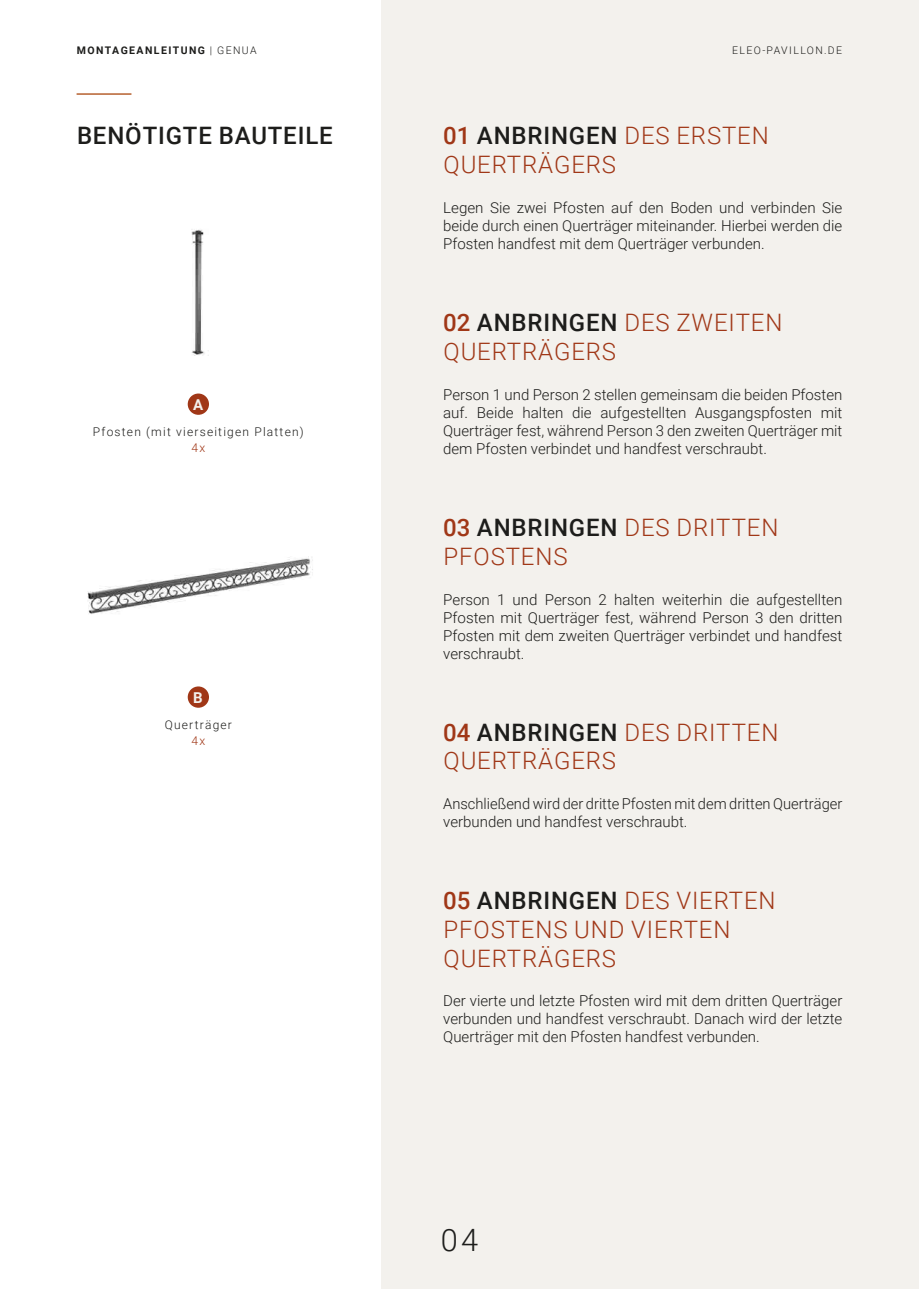
<style>
.page{position:relative;width:919px;height:1289px;background:#fff}
.page>*{position:absolute;margin:0;border:0;box-sizing:border-box;transform-origin:0 0}
.t1{font:300 30.75px "Roboto";color:#1d1d1b}
.t2{font:300 24px/28.8px "Roboto";letter-spacing:.035em;color:#a03717}
.t3{font:500 24px "Roboto";letter-spacing:.035em;color:#1d1d1b}
.Body_Text___V2{font:300 15px/18px "Roboto";color:#1d1d1b;text-align:justify}
.Body_Text___V2_With{font:700 15px "Roboto";color:#f3f1ed}
.t4{font:300 12px "Roboto";letter-spacing:.1em;color:#1d1d1b}
.t5{font:300 12px "Roboto";color:#a03717}
.t6{font:700 10.5px "Roboto";letter-spacing:.135em;color:#1d1d1b}
.t7{font:300 10.5px "Roboto";letter-spacing:.135em;color:#1d1d1b}
.s1{font-weight:300}
.s2{font-weight:500}
.s3{font-weight:500;color:#1d1d1b}
</style>
<div class="page">
<div style="left:381px;top:0;width:537px;height:1288px;background:#f3f1ed"></div>
<img style="left:87px;top:556px;width:226px;height:58px">
<img style="left:191px;top:229px;width:18px;height:127px">
<div style="left:188px;top:393px;width:21px;height:22px;background:#a03717;border-radius:50%"></div>
<div style="left:188px;top:686px;width:21px;height:21px;background:#a03717;border-radius:50%"></div>
<hr style="left:77px;top:93px;width:54px;height:2px;background:#b6602f">
<p class="t6" style="left:77px;top:43px;width:181px">MONTAGEANLEITUNG <span class="s1">| GENUA</span></p>
<p class="t7" style="left:732px;top:43px;width:111px">ELEO-PAVILLON.DE</p>
<p class="t3" style="left:77px;top:119px;width:257px">BENÖTIGTE BAUTEILE</p>
<p class="Body_Text___V2_With" style="left:193px;top:394px;width:12px">A</p>
<p class="t4" style="left:93px;top:423px;width:212px">Pfosten (mit vierseitigen Platten)</p>
<p class="t5" style="left:191px;top:439px;width:15px">4x</p>
<p class="Body_Text___V2_With" style="left:193px;top:687px;width:11px">B</p>
<p class="t4" style="left:165px;top:716px;width:69px">Querträger</p>
<p class="t5" style="left:191px;top:732px;width:15px">4x</p>
<p class="t2" style="left:443px;top:120px;width:327px"><span class="s2">01</span> <span class="s3">ANBRINGEN</span> DES ERSTEN<br>QUERTRÄGERS</p>
<p class="Body_Text___V2" style="left:443px;top:198px;width:400px">Legen Sie zwei Pfosten auf den Boden und verbinden Sie beide durch einen Querträger miteinander. Hierbei werden die Pfosten handfest mit dem Querträger verbunden.</p>
<p class="t2" style="left:443px;top:307px;width:341px"><span class="s2">02</span> <span class="s3">ANBRINGEN</span> DES ZWEITEN<br>QUERTRÄGERS</p>
<p class="Body_Text___V2" style="left:443px;top:385px;width:400px">Person 1 und Person 2 stellen gemeinsam die beiden Pfosten auf. Beide halten die aufgestellten Ausgangspfosten mit Querträger fest, während Person 3 den zweiten Querträger mit dem Pfosten verbindet und handfest verschraubt.</p>
<p class="t2" style="left:443px;top:512px;width:337px"><span class="s2">03</span> <span class="s3">ANBRINGEN</span> DES DRITTEN<br>PFOSTENS</p>
<p class="Body_Text___V2" style="left:443px;top:589px;width:400px">Person 1 und Person 2 halten weiterhin die aufgestellten Pfosten mit Querträger fest, während Person 3 den dritten Pfosten mit dem zweiten Querträger verbindet und handfest verschraubt.</p>
<p class="t2" style="left:443px;top:716px;width:337px"><span class="s2">04</span> <span class="s3">ANBRINGEN</span> DES DRITTEN<br>QUERTRÄGERS</p>
<p class="Body_Text___V2" style="left:443px;top:794px;width:400px">Anschließend wird der dritte Pfosten mit dem dritten Querträger verbunden und handfest verschraubt.</p>
<p class="t2" style="left:443px;top:885px;width:334px"><span class="s2">05</span> <span class="s3">ANBRINGEN</span> DES VIERTEN<br>PFOSTENS UND VIERTEN<br>QUERTRÄGERS</p>
<p class="Body_Text___V2" style="left:443px;top:991px;width:400px">Der vierte und letzte Pfosten wird mit dem dritten Querträger verbunden und handfest verschraubt. Danach wird der letzte Querträger mit den Pfosten handfest verbunden.</p>
<p class="t1" style="left:441px;top:1217px;width:39px">04</p>
</div>
